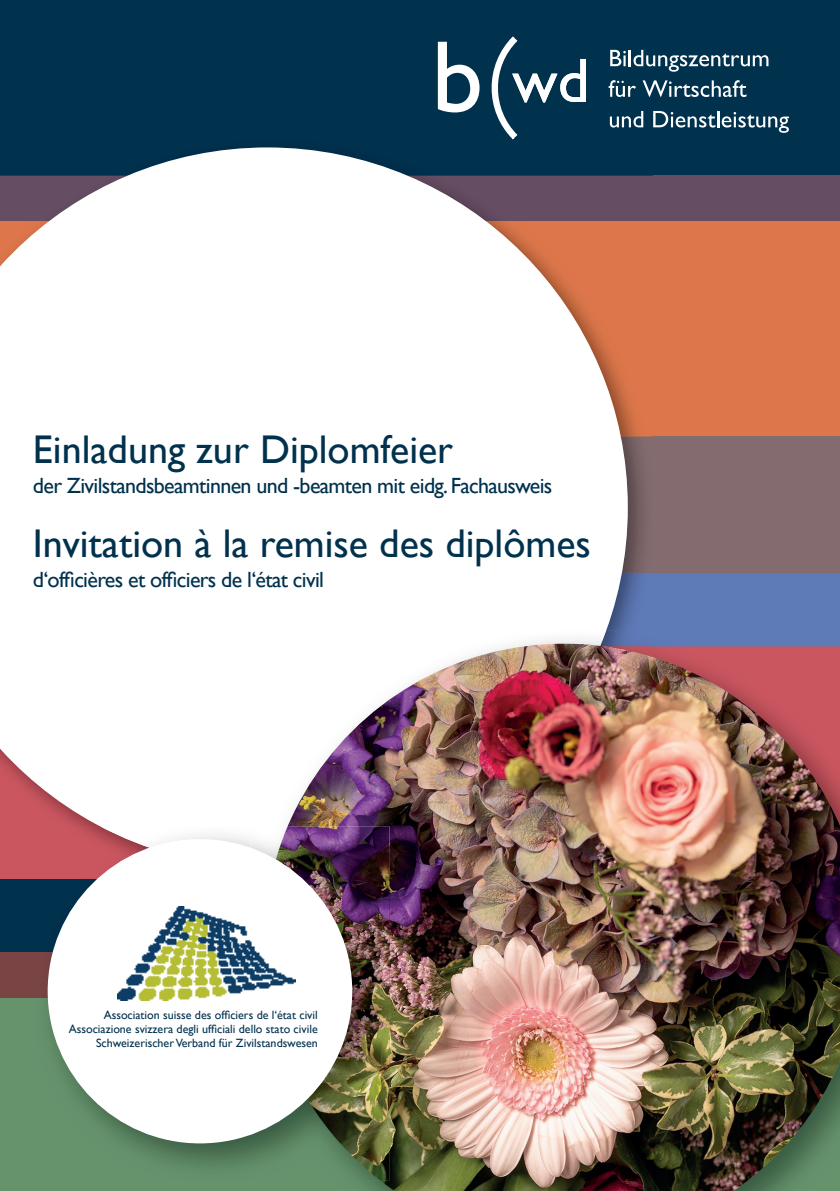
<style>
.page{position:relative;width:840px;height:1191px;background:#fff}
.page>*{position:absolute;margin:0;border:0;box-sizing:border-box;transform-origin:0 0}
.t1{font:40px "Gill Sans";color:#00314d}
.t2{font:22px "Gill Sans";letter-spacing:-.03em;color:#00314d}
.t3{font:12px/14px "Gill Sans";color:#00314d;text-align:right}
</style>
<div class="page">
<div style="left:0;top:0;width:839px;height:176px;background:#00314d"></div>
<div style="left:0;top:176px;width:839px;height:45px;background:#654d63"></div>
<div style="left:0;top:221px;width:839px;height:216px;background:#dd774b"></div>
<div style="left:0;top:437px;width:839px;height:136px;background:#836b6f"></div>
<div style="left:0;top:573px;width:839px;height:73px;background:#5e7ab7"></div>
<div style="left:0;top:879px;width:839px;height:73px;background:#00314d"></div>
<div style="left:0;top:952px;width:839px;height:46px;background:#7a4445"></div>
<div style="left:0;top:998px;width:839px;height:193px;background:#66936c"></div>
<svg style="left:610px;top:50px;width:158px;height:22px"></svg>
<svg style="left:608px;top:80px;width:27px;height:17px"></svg>
<svg style="left:642px;top:80px;width:104px;height:17px"></svg>
<svg style="left:609px;top:111px;width:34px;height:16px"></svg>
<svg style="left:653px;top:111px;width:135px;height:22px"></svg>
<img style="left:627px;top:437px;width:25px;height:136px">
<img style="left:0;top:867px;width:35px;height:12px">
<svg style="left:437px;top:36px;width:148px;height:103px"></svg>
<svg style="left:0;top:147px;width:627px;height:720px;fill:#fff"></svg>
<img style="left:606px;top:630px;width:21px;height:13px">
<img style="left:250px;top:630px;width:356px;height:196px">
<img style="left:287px;top:643px;width:552px;height:548px">
<img style="left:35px;top:826px;width:215px;height:341px">
<img style="left:100px;top:826px;width:164px;height:41px">
<img style="left:250px;top:1129px;width:14px;height:34px">
<img style="left:264px;top:826px;width:125px;height:354px">
<div style="left:48px;top:839px;width:304px;height:304px;background:#fff;border-radius:50%"></div>
<img style="left:118px;top:906px;width:177px;height:94px">
<h1 class="t1" style="left:33px;top:426px;width:421px">Einladung zur Diplomfeier</h1>
<h2 class="t2" style="left:33px;top:472px;width:520px">der Zivilstandsbeamtinnen und -beamten mit eidg. Fachausweis</h2>
<h1 class="t1" style="left:33px;top:520px;width:559px">Invitation à la remise des diplômes</h1>
<h2 class="t2" style="left:33px;top:566px;width:292px">d‘officières et officiers de l‘état civil</h2>
<p class="t3" style="left:69px;top:1008px;width:250px">Association suisse des officiers de l‘état civil<br>Associazione svizzera degli ufficiali dello stato civile<br>Schweizerischer Verband für Zivilstandswesen</p>
</div>
